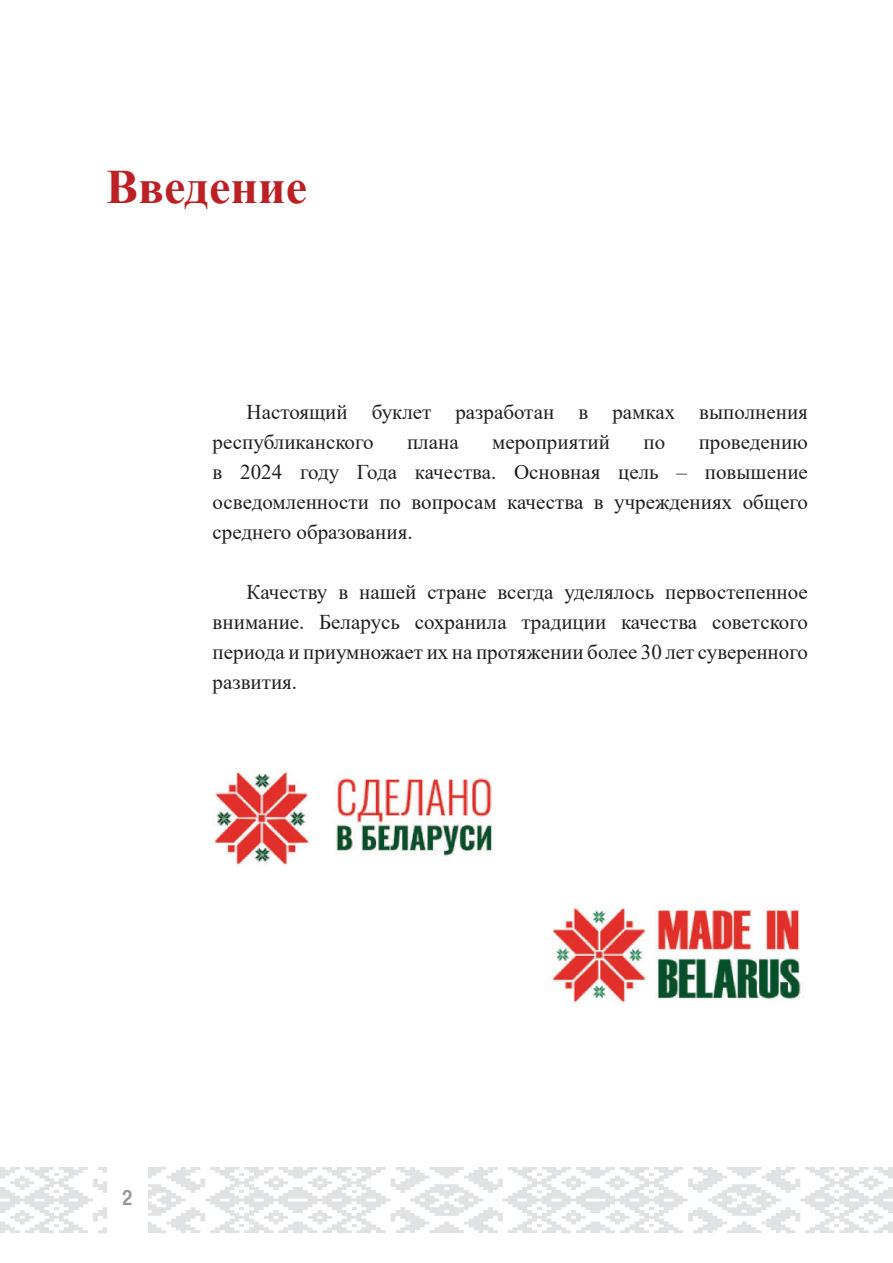
<style>
.page{position:relative;width:893px;height:1263px;background:#fff}
.page>*{position:absolute;margin:0;border:0;box-sizing:border-box;transform-origin:0 0}
.t1{font:700 48px "Times New Roman";color:#bc2024}
.t2{font:21px/30px "Times New Roman";color:#231f20;text-align:justify}
.t3{font:500 21px "Pragmatica Cond";color:#939598}
</style>
<div class="page">
<svg style="left:0;top:1167px;width:893px;height:66px"></svg>
<div style="left:107px;top:1157px;width:41px;height:105px;background:#fff"></div>
<img style="left:213px;top:771px;width:279px;height:94px">
<img style="left:552px;top:905px;width:252px;height:98px">
<h1 class="t1" style="left:106px;top:152px;width:202px">Введение</h1>
<p class="t2" style="left:213px;top:396px;width:597px;text-indent:34px">Настоящий буклет разработан в рамках выполнения республиканского</p>
<p class="t2" style="left:407px;top:426px;width:53px">плана</p>
<p class="t2" style="left:492px;top:426px;width:119px">мероприятий</p>
<p class="t2" style="left:643px;top:426px;width:23px">по</p>
<p class="t2" style="left:213px;top:426px;width:597px;text-indent:486px">проведению в 2024 году Года качества. Основная цель – повышение осведомленности по вопросам качества в учреждениях общего среднего образования.</p>
<p class="t2" style="left:213px;top:576px;width:597px;text-indent:34px">Качеству в нашей стране всегда уделялось первостепенное внимание. Беларусь сохранила традиции качества советского периода и приумножает их на протяжении более 30 лет суверенного развития.</p>
<p class="t3" style="left:122px;top:1185px;width:12px">2</p>
</div>
